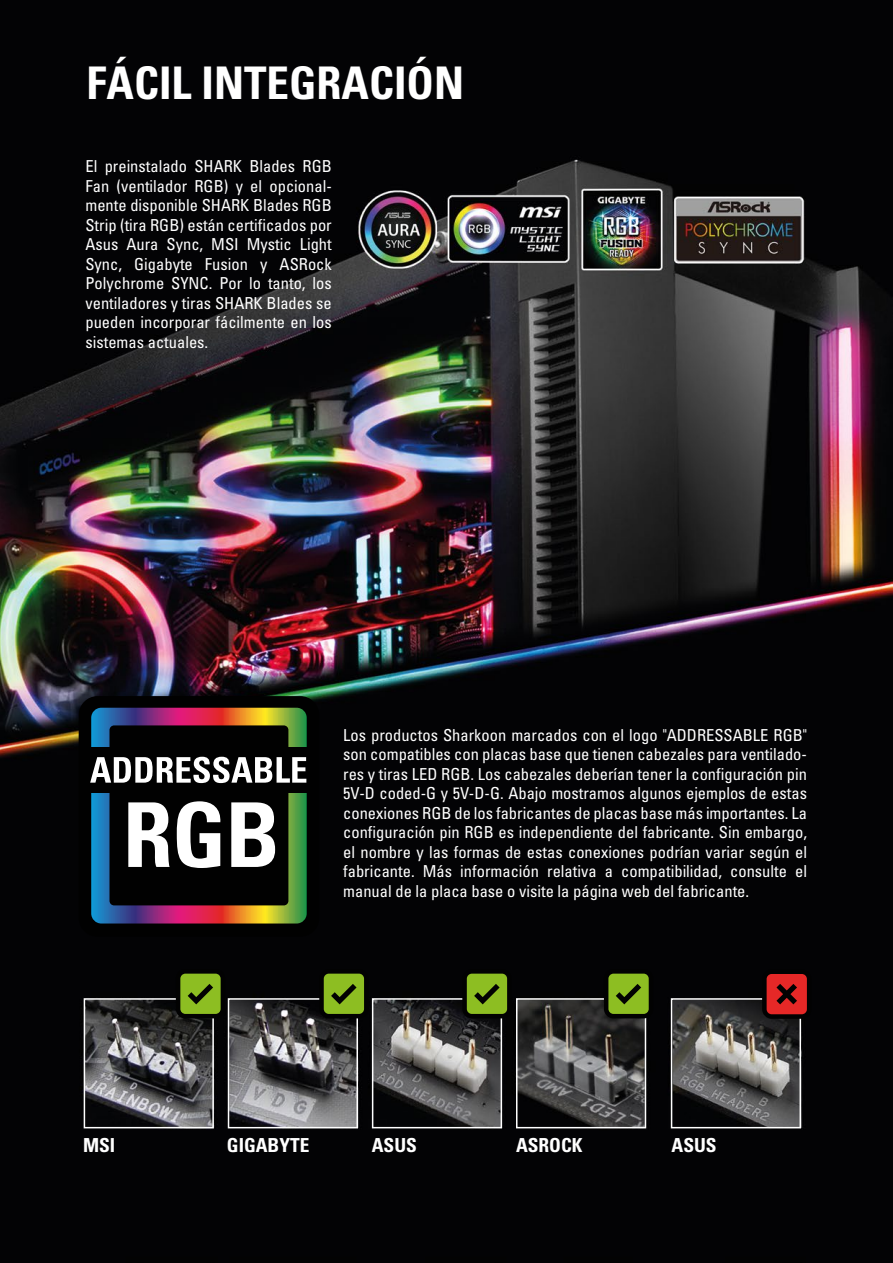
<style>
.page{position:relative;width:893px;height:1263px;background:#fff}
.page>*{position:absolute;margin:0;border:0;box-sizing:border-box;transform-origin:0 0}
.t1{font:700 condensed 45px "Univers";color:#fff}
.t2{font:700 condensed 19.35px "Univers";color:#fff}
.t3{font:condensed 16.5px/19.5px "Univers";color:#fff;text-align:justify}
</style>
<div class="page">
<img style="left:0;top:1px;width:893px;height:1262px">
<div style="left:79px;top:696px;width:240px;height:241px;background:#010101;border-radius:19px"></div>
<svg style="left:91px;top:708px;width:216px;height:215px;background:#71726b"></svg>
<div style="left:110px;top:725px;width:178px;height:180px;background:#010101;border-radius:5px"></div>
<svg style="left:128px;top:802px;width:42px;height:65px"></svg>
<svg style="left:177px;top:801px;width:44px;height:67px"></svg>
<svg style="left:231px;top:802px;width:44px;height:65px"></svg>
<div style="left:85px;top:747px;width:226px;height:45px;background:#010101"></div>
<svg style="left:90px;top:757px;width:216px;height:26px"></svg>
<div style="left:84px;top:998px;width:130px;height:130px;border:2px solid #fff"></div>
<div style="left:228px;top:998px;width:130px;height:130px;border:2px solid #fff"></div>
<div style="left:372px;top:998px;width:130px;height:130px;border:2px solid #fff"></div>
<div style="left:516px;top:998px;width:130px;height:130px;border:2px solid #fff"></div>
<div style="left:671px;top:998px;width:130px;height:130px;border:2px solid #fff"></div>
<svg style="left:762px;top:969px;width:49px;height:50px;background:#821717"></svg>
<svg style="left:176px;top:969px;width:49px;height:49px;background:#557315"></svg>
<svg style="left:319px;top:969px;width:50px;height:49px;background:#537014"></svg>
<svg style="left:462px;top:969px;width:50px;height:49px;background:#537015"></svg>
<svg style="left:604px;top:969px;width:49px;height:49px;background:#557215"></svg>
<h1 class="t1" style="left:87px;top:55px;width:379px">FÁCIL INTEGRACIÓN</h1>
<p class="t3" style="left:85px;top:156px;width:248px">El preinstalado SHARK Blades RGB Fan (ventilador RGB) y el opcional&shy;mente disponible SHARK Blades RGB Strip (tira RGB) están certificados por Asus Aura Sync, MSI Mystic Light Sync, Gigabyte Fusion y ASRock Polychrome SYNC. Por lo tanto, los ventiladores y tiras SHARK Blades se pueden incorporar fácilmente en los sistemas actuales.</p>
<p class="t3" style="left:343px;top:725px;width:465px">Los productos Sharkoon marcados con el logo "ADDRESSABLE RGB" son compatibles con placas base que tienen cabezales para ventilado&shy;res y tiras LED RGB. Los cabezales deberían tener la configuración pin 5V-D coded-G y 5V-D-G. Abajo mostramos algunos ejemplos de estas conexiones RGB de los fabricantes de placas base más importantes. La configuración pin RGB es independiente del fabricante. Sin embargo, el nombre y las formas de estas conexiones podrían variar según el fabricante. Más información relativa a compatibilidad, consulte el manual de la placa base o visite la página web del fabricante.</p>
<p class="t2" style="left:83px;top:1133px;width:34px">MSI</p>
<p class="t2" style="left:227px;top:1133px;width:84px">GIGABYTE</p>
<p class="t2" style="left:372px;top:1133px;width:47px">ASUS</p>
<p class="t2" style="left:516px;top:1133px;width:68px">ASROCK</p>
<p class="t2" style="left:672px;top:1133px;width:47px">ASUS</p>
</div>
